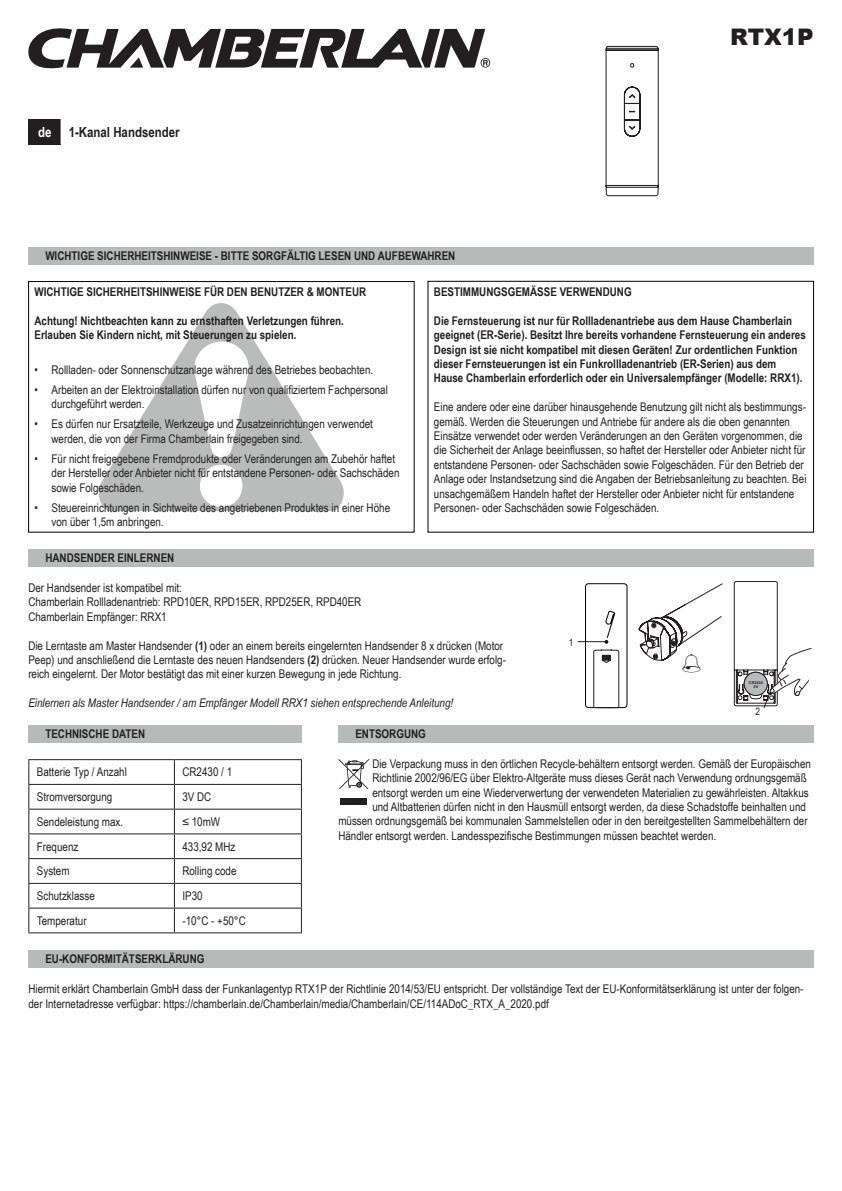
<style>
.page{position:relative;width:842px;height:1191px;background:#fff}
.page>*{position:absolute;margin:0;border:0;box-sizing:border-box;transform-origin:0 0}
.t1{font:900 22.8px "Arial";color:#231f20}
.t2{font:700 14px "Arial Narrow";color:#231f20}
.t3{font:700 14px "Arial Narrow";color:#fff}
.Absatzformat_1{font:12px/14.4px "Arial Narrow";color:#231f20}
.t4{font:700 12px/14.4px "Arial Narrow";color:#231f20}
.t5{font:italic 12px "Arial Narrow";color:#231f20}
.t6{font:10px "Arial Narrow";color:#231f20}
.t7{font:700 3.8px/4.6px "Arial";color:#231f20;text-align:center}
.s1{font-weight:700}
</style>
<div class="page">
<div style="left:28px;top:119px;width:33px;height:25px;background:#231f20"></div>
<svg style="left:28px;top:28px;width:462px;height:41px"></svg>
<div style="left:28px;top:549px;width:786px;height:17px;background:#b7babb"></div>
<div style="left:28px;top:247px;width:786px;height:17px;background:#b7babb"></div>
<div style="left:28px;top:725px;width:274px;height:17px;background:#b7babb"></div>
<div style="left:338px;top:725px;width:475px;height:17px;background:#b7babb"></div>
<div style="left:28px;top:950px;width:786px;height:17px;background:#b7babb"></div>
<svg style="left:606px;top:45px;width:53px;height:151px"></svg>
<svg style="left:338px;top:759px;width:31px;height:30px"></svg>
<div style="left:341px;top:797px;width:26px;height:7px;background:#231f20"></div>
<div style="left:428px;top:281px;width:386px;height:251px;border:1px solid #000001"></div>
<hr style="left:28px;top:759px;width:146px;height:1px;background:#231f20">
<hr style="left:174px;top:759px;width:128px;height:1px;background:#231f20">
<hr style="left:28px;top:784px;width:146px;height:1px;background:#231f20">
<hr style="left:174px;top:784px;width:128px;height:1px;background:#231f20">
<hr style="left:28px;top:808px;width:146px;height:1px;background:#231f20">
<hr style="left:174px;top:808px;width:128px;height:1px;background:#231f20">
<hr style="left:28px;top:833px;width:146px;height:1px;background:#231f20">
<hr style="left:174px;top:833px;width:128px;height:1px;background:#231f20">
<hr style="left:28px;top:858px;width:146px;height:1px;background:#231f20">
<hr style="left:174px;top:858px;width:128px;height:1px;background:#231f20">
<hr style="left:28px;top:883px;width:146px;height:1px;background:#231f20">
<hr style="left:174px;top:883px;width:128px;height:1px;background:#231f20">
<hr style="left:28px;top:907px;width:146px;height:1px;background:#231f20">
<svg style="left:28px;top:760px;width:1px;height:172px"></svg>
<hr style="left:174px;top:907px;width:128px;height:1px;background:#231f20">
<svg style="left:174px;top:760px;width:1px;height:172px"></svg>
<svg style="left:301px;top:760px;width:1px;height:172px"></svg>
<hr style="left:28px;top:932px;width:146px;height:1px;background:#231f20">
<hr style="left:174px;top:932px;width:128px;height:1px;background:#231f20">
<svg style="left:99px;top:303px;width:245px;height:207px;fill:#babcbc"></svg>
<div style="left:200px;top:465px;width:42px;height:42px;background:#fff;border-radius:50%"></div>
<svg style="left:194px;top:341px;width:55px;height:116px"></svg>
<div style="left:28px;top:281px;width:386px;height:251px;border:1px solid #000001"></div>
<div style="left:585px;top:583px;width:42px;height:125px;border:1px solid #000001;border-radius:3px"></div>
<svg style="left:593px;top:649px;width:26px;height:59px"></svg>
<svg style="left:578px;top:611px;width:37px;height:32px"></svg>
<svg style="left:734px;top:581px;width:78px;height:127px"></svg>
<svg style="left:639px;top:583px;width:84px;height:78px"></svg>
<p class="t3" style="left:38px;top:121px;width:15px">de</p>
<p class="t2" style="left:69px;top:121px;width:113px">1-Kanal Handsender</p>
<p class="t4" style="left:45px;top:248px;width:411px">WICHTIGE SICHERHEITSHINWEISE - BITTE SORGFÄLTIG LESEN UND AUFBEWAHREN</p>
<p class="t1" style="left:730px;top:20px;width:85px">RTX1P</p>
<p class="t4" style="left:35px;top:284px;width:333px">WICHTIGE SICHERHEITSHINWEISE FÜR DEN BENUTZER &amp; MONTEUR</p>
<p class="t4" style="left:35px;top:313px;width:311px">Achtung! Nichtbeachten kann zu ernsthaften Verletzungen führen.</p>
<p class="t4" style="left:35px;top:327px;width:263px">Erlauben Sie Kindern nicht, mit Steuerungen zu spielen.</p>
<p class="Absatzformat_1" style="left:35px;top:362px;width:340px">• Rollladen- oder Sonnenschutzanlage während des Betriebes beobachten.</p>
<p class="Absatzformat_1" style="left:52px;top:382px;width:338px;text-indent:-17px">• Arbeiten an der Elektroinstallation dürfen nur von qualifiziertem Fachpersonal durchgeführt werden.</p>
<p class="Absatzformat_1" style="left:52px;top:416px;width:323px;text-indent:-17px">• Es dürfen nur Ersatzteile, Werkzeuge und Zusatzeinrichtungen verwendet werden, die von der Firma Chamberlain freigegeben sind.</p>
<p class="Absatzformat_1" style="left:52px;top:451px;width:349px;text-indent:-17px">• Für nicht freigegebene Fremdprodukte oder Veränderungen am Zubehör haftet der Hersteller oder Anbieter nicht für entstandene Personen- oder Sachschäden sowie Folgeschäden.</p>
<p class="Absatzformat_1" style="left:52px;top:500px;width:340px;text-indent:-17px">• Steuereinrichtungen in Sichtweite des angetriebenen Produktes in einer Höhe von über 1,5m anbringen.</p>
<p class="t4" style="left:45px;top:550px;width:131px">HANDSENDER EINLERNEN</p>
<p class="t4" style="left:434px;top:284px;width:199px">BESTIMMUNGSGEMÄSSE VERWENDUNG</p>
<p class="t4" style="left:434px;top:313px;width:373px">Die Fernsteuerung ist nur für Rollladenantriebe aus dem Hause Chamberlain geeignet (ER-Serie). Besitzt Ihre bereits vorhandene Fernsteuerung ein anderes Design ist sie nicht kompatibel mit diesen Geräten! Zur ordentlichen Funktion dieser Fernsteuerungen ist ein Funkrollladenantrieb (ER-Serien) aus dem Hause Chamberlain erforderlich oder ein Universalempfänger (Modelle: RRX1).</p>
<p class="Absatzformat_1" style="left:434px;top:399px;width:374px">Eine andere oder eine darüber hinausgehende Benutzung gilt nicht als bestimmungs&shy;gemäß. Werden die Steuerungen und Antriebe für andere als die oben genannten Einsätze verwendet oder werden Veränderungen an den Geräten vorgenommen, die die Sicherheit der Anlage beeinflussen, so haftet der Hersteller oder Anbieter nicht für entstandene Personen- oder Sachschäden sowie Folgeschäden. Für den Betrieb der Anlage oder Instandsetzung sind die Angaben der Betriebsanleitung zu beachten. Bei unsachgemäßem Handeln haftet der Hersteller oder Anbieter nicht für entstandene Personen- oder Sachschäden sowie Folgeschäden.</p>
<p class="Absatzformat_1" style="left:28px;top:580px;width:155px">Der Handsender ist kompatibel mit:</p>
<p class="Absatzformat_1" style="left:28px;top:594px;width:335px">Chamberlain Rollladenantrieb: RPD10ER, RPD15ER, RPD25ER, RPD40ER</p>
<p class="Absatzformat_1" style="left:28px;top:609px;width:140px">Chamberlain Empfänger: RRX1</p>
<p class="Absatzformat_1" style="left:28px;top:637px;width:479px">Die Lerntaste am Master Handsender <span class="s1">(1)</span> oder an einem bereits eingelernten Handsender 8 x drücken (Motor<br>Peep) und anschließend die Lerntaste des neuen Handsenders <span class="s1">(2)</span> drücken. Neuer Handsender wurde erfolg&shy;reich eingelernt. Der Motor bestätigt das mit einer kurzen Bewegung in jede Richtung.</p>
<p class="t5" style="left:28px;top:694px;width:426px">Einlernen als Master Handsender / am Empfänger Modell RRX1 siehen entsprechende Anleitung!</p>
<p class="t4" style="left:45px;top:726px;width:101px">TECHNISCHE DATEN</p>
<p class="t4" style="left:355px;top:726px;width:72px">ENTSORGUNG</p>
<p class="t6" style="left:569px;top:634px;width:6px">1</p>
<p class="t7" style="left:749px;top:680px;width:15px">CR2430<br>3V</p>
<p class="t6" style="left:755px;top:704px;width:6px">2</p>
<p class="Absatzformat_1" style="left:37px;top:764px;width:92px">Batterie Typ / Anzahl</p>
<p class="Absatzformat_1" style="left:182px;top:764px;width:51px">CR2430 / 1</p>
<p class="Absatzformat_1" style="left:37px;top:789px;width:77px">Stromversorgung</p>
<p class="Absatzformat_1" style="left:182px;top:789px;width:30px">3V DC</p>
<p class="Absatzformat_1" style="left:37px;top:814px;width:88px">Sendeleistung max.</p>
<p class="Absatzformat_1" style="left:182px;top:814px;width:39px">≤ 10mW</p>
<p class="Absatzformat_1" style="left:37px;top:838px;width:43px">Frequenz</p>
<p class="Absatzformat_1" style="left:182px;top:838px;width:55px">433,92 MHz</p>
<p class="Absatzformat_1" style="left:37px;top:863px;width:34px">System</p>
<p class="Absatzformat_1" style="left:182px;top:863px;width:56px">Rolling code</p>
<p class="Absatzformat_1" style="left:37px;top:888px;width:59px">Schutzklasse</p>
<p class="Absatzformat_1" style="left:182px;top:888px;width:22px">IP30</p>
<p class="Absatzformat_1" style="left:37px;top:913px;width:51px">Temperatur</p>
<p class="Absatzformat_1" style="left:182px;top:913px;width:65px">-10°C - +50°C</p>
<p class="t4" style="left:45px;top:951px;width:161px">EU-KONFORMITÄTSERKLÄRUNG</p>
<p class="Absatzformat_1" style="left:372px;top:756px;width:440px">Die Verpackung muss in den örtlichen Recycle-behältern entsorgt werden. Gemäß der Europäischen</p>
<p class="Absatzformat_1" style="left:372px;top:770px;width:436px">Richtlinie 2002/96/EG über Elektro-Altgeräte muss dieses Gerät nach Verwendung ordnungsgemäß</p>
<p class="Absatzformat_1" style="left:372px;top:784px;width:438px">entsorgt werden um eine Wiederverwertung der verwendeten Materialien zu gewährleisten. Altakkus</p>
<p class="Absatzformat_1" style="left:372px;top:799px;width:435px">und Altbatterien dürfen nicht in den Hausmüll entsorgt werden, da diese Schadstoffe beinhalten und</p>
<p class="Absatzformat_1" style="left:338px;top:813px;width:471px">müssen ordnungsgemäß bei kommunalen Sammelstellen oder in den bereitgestellten Sammelbehältern der</p>
<p class="Absatzformat_1" style="left:338px;top:828px;width:379px">Händler entsorgt werden. Landesspezifische Bestimmungen müssen beachtet werden.</p>
<p class="Absatzformat_1" style="left:28px;top:981px;width:777px">Hiermit erklärt Chamberlain GmbH dass der Funkanlagentyp RTX1P der Richtlinie 2014/53/EU entspricht. Der vollständige Text der EU-Konformitätserklärung ist unter der folgen&shy;der Internetadresse verfügbar: https://chamberlain.de/Chamberlain/media/Chamberlain/CE/114ADoC_RTX_A_2020.pdf</p>
</div>
